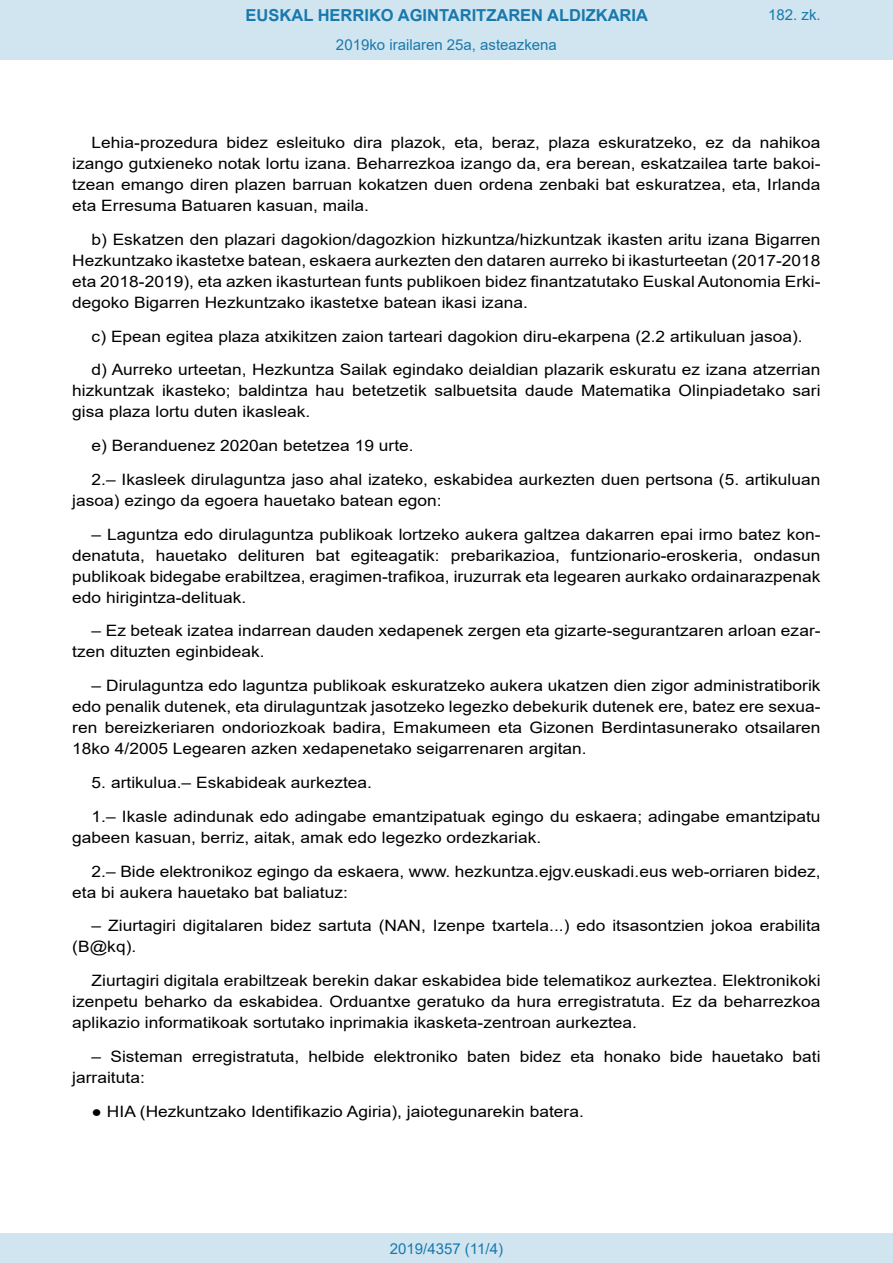
<style>
.page{position:relative;width:893px;height:1263px;background:#fff}
.page>*{position:absolute;margin:0;border:0;box-sizing:border-box;transform-origin:0 0}
.t1{font:700 16.5px "Arial";color:#1879ad}
.BOPVDetalle{font:15.6px/21px "Arial";color:#000;text-align:justify;scale:1.11 1}
.Paginacion_Centro{font:15px "Arial";color:#1879ad}
</style>
<div class="page">
<div style="left:0;top:0;width:893px;height:60px;background:#d0e5f0"></div>
<div style="left:0;top:1233px;width:893px;height:30px;background:#d0e5f0"></div>
<p class="t1" style="left:246px;top:3px;width:404px">EUSKAL HERRIKO AGINTARITZAREN ALDIZKARIA</p>
<p class="Paginacion_Centro" style="left:336px;top:35px;width:222px">2019ko irailaren 25a, asteazkena</p>
<p class="Paginacion_Centro" style="left:768px;top:5px;width:54px">182. zk.</p>
<p class="BOPVDetalle" style="left:72px;top:132px;width:676px;text-indent:19px">Lehia-prozedura bidez esleituko dira plazok, eta, beraz, plaza eskuratzeko, ez da nahikoa izango gutxieneko notak lortu izana. Beharrezkoa izango da, era berean, eskatzailea tarte bakoi&shy;tzean emango diren plazen barruan kokatzen duen ordena zenbaki bat eskuratzea, eta, Irlanda eta Erresuma Batuaren kasuan, maila.</p>
<p class="BOPVDetalle" style="left:72px;top:229px;width:676px;text-indent:19px">b) Eskatzen den plazari dagokion/dagozkion hizkuntza/hizkuntzak ikasten aritu izana Bigarren Hezkuntzako ikastetxe batean, eskaera aurkezten den dataren aurreko bi ikasturteetan (2017-2018 eta 2018-2019), eta azken ikasturtean funts publikoen bidez finantzatutako Euskal Autonomia Erki&shy;degoko Bigarren Hezkuntzako ikastetxe batean ikasi izana.</p>
<p class="BOPVDetalle" style="left:92px;top:326px;width:642px">c) Epean egitea plaza atxikitzen zaion tarteari dagokion diru-ekarpena (2.2 artikuluan jasoa).</p>
<p class="BOPVDetalle" style="left:72px;top:359px;width:676px;text-indent:19px">d) Aurreko urteetan, Hezkuntza Sailak egindako deialdian plazarik eskuratu ez izana atzerrian hizkuntzak ikasteko; baldintza hau betetzetik salbuetsita daude Matematika Olinpiadetako sari gisa plaza lortu duten ikasleak.</p>
<p class="BOPVDetalle" style="left:92px;top:435px;width:292px">e) Beranduenez 2020an betetzea 19 urte.</p>
<p class="BOPVDetalle" style="left:72px;top:469px;width:676px;text-indent:19px">2.– Ikasleek dirulaguntza jaso ahal izateko, eskabidea aurkezten duen pertsona (5. artikuluan jasoa) ezingo da egoera hauetako batean egon:</p>
<p class="BOPVDetalle" style="left:72px;top:524px;width:676px;text-indent:19px">– Laguntza edo dirulaguntza publikoak lortzeko aukera galtzea dakarren epai irmo batez kon&shy;denatuta, hauetako delituren bat egiteagatik: prebarikazioa, funtzionario-eroskeria, ondasun publikoak bidegabe erabiltzea, eragimen-trafikoa, iruzurrak eta legearen aurkako ordainarazpenak edo hirigintza-delituak.</p>
<p class="BOPVDetalle" style="left:72px;top:620px;width:676px;text-indent:19px">– Ez beteak izatea indarrean dauden xedapenek zergen eta gizarte-segurantzaren arloan ezar&shy;tzen dituzten eginbideak.</p>
<p class="BOPVDetalle" style="left:72px;top:675px;width:676px;text-indent:19px">– Dirulaguntza edo laguntza publikoak eskuratzeko aukera ukatzen dien zigor administratiborik edo penalik dutenek, eta dirulaguntzak jasotzeko legezko debekurik dutenek ere, batez ere sexua&shy;ren bereizkeriaren ondoriozkoak badira, Emakumeen eta Gizonen Berdintasunerako otsailaren 18ko 4/2005 Legearen azken xedapenetako seigarrenaren argitan.</p>
<p class="BOPVDetalle" style="left:92px;top:772px;width:254px">5. artikulua.– Eskabideak aurkeztea.</p>
<p class="BOPVDetalle" style="left:72px;top:806px;width:676px;text-indent:19px">1.– Ikasle adindunak edo adingabe emantzipatuak egingo du eskaera; adingabe emantzipatu gabeen kasuan, berriz, aitak, amak edo legezko ordezkariak.</p>
<p class="BOPVDetalle" style="left:72px;top:860px;width:676px;text-indent:19px">2.– Bide elektronikoz egingo da eskaera, www. hezkuntza.ejgv.euskadi.eus web-orriaren bidez, eta bi aukera hauetako bat baliatuz:</p>
<p class="BOPVDetalle" style="left:72px;top:915px;width:676px;text-indent:19px">– Ziurtagiri digitalaren bidez sartuta (NAN, Izenpe txartela...) edo itsasontzien jokoa erabilita (B@kq).</p>
<p class="BOPVDetalle" style="left:72px;top:970px;width:676px;text-indent:19px">Ziurtagiri digitala erabiltzeak berekin dakar eskabidea bide telematikoz aurkeztea. Elektronikoki izenpetu beharko da eskabidea. Orduantxe geratuko da hura erregistratuta. Ez da beharrezkoa aplikazio informatikoak sortutako inprimakia ikasketa-zentroan aurkeztea.</p>
<p class="BOPVDetalle" style="left:72px;top:1046px;width:676px;text-indent:19px">– Sisteman erregistratuta, helbide elektroniko baten bidez eta honako bide hauetako bati jarraituta:</p>
<p class="BOPVDetalle" style="left:92px;top:1100px;width:445px">● HIA (Hezkuntzako Identifikazio Agiria), jaiotegunarekin batera.</p>
<p class="Paginacion_Centro" style="left:390px;top:1238px;width:115px">2019/4357 (11/4)</p>
</div>
